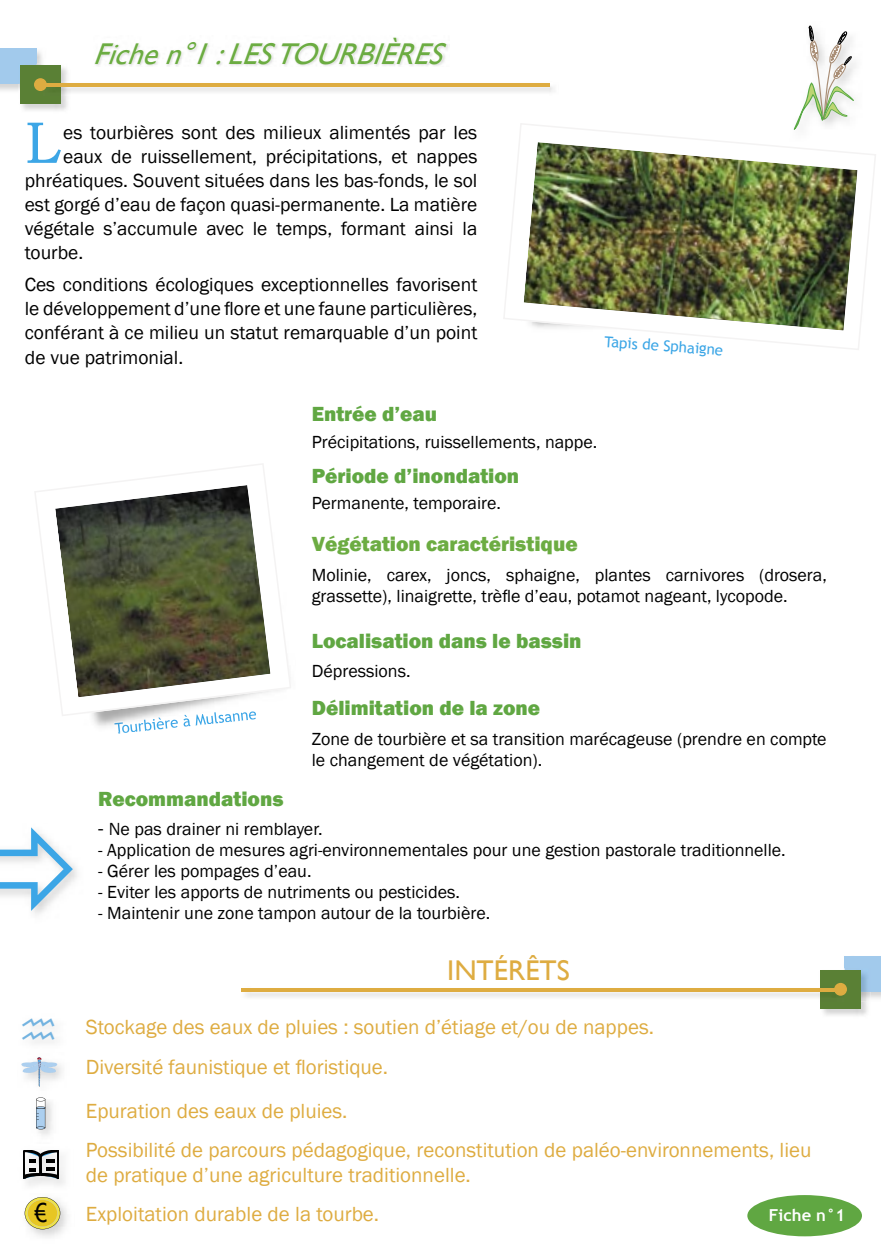
<style>
.page{position:relative;width:881px;height:1251px;background:#fff}
.page>*{position:absolute;margin:0;border:0;box-sizing:border-box;transform-origin:0 0}
.t1{font:58.95px "Bookman Old Style";color:#3ca6e6}
.t2{font:italic 30px "Gill Sans";color:#6cac42}
.t3{font:28.5px "Gill Sans";color:#deac41}
.t4{font:21px/44.4px "Franklin Gothic";color:#deac41}
.t5{font:800 21px "Franklin Gothic";color:#60a742}
.t6{font:800 21px "Franklin Gothic";color:#6cac42}
.t7{font:19.5px/24px "Franklin Gothic";color:#000;text-align:justify}
.t8{font:18px/21px "Franklin Gothic";color:#000}
.t9{font:700 16.5px "Trebuchet MS";color:#fff}
.t10{font:15px "Trebuchet MS";color:#3ca6e6}
.s1{font-size:21px}
</style>
<div class="page">
<div style="left:747px;top:1194px;width:114px;height:41px;background:#60a742;border-radius:50%"></div>
<img style="left:95px;top:44px;width:353px;height:22px">
<svg style="left:95px;top:44px;width:63px;height:20px"></svg>
<svg style="left:165px;top:43px;width:44px;height:21px"></svg>
<svg style="left:215px;top:38px;width:232px;height:28px"></svg>
<svg style="left:22px;top:1057px;width:35px;height:29px"></svg>
<img style="left:23px;top:1156px;width:42px;height:30px">
<svg style="left:23px;top:1150px;width:36px;height:28px"></svg>
<img style="left:24px;top:1203px;width:43px;height:34px">
<img style="left:38px;top:1098px;width:14px;height:37px">
<svg style="left:36px;top:1097px;width:9px;height:32px"></svg>
<div style="left:844px;top:956px;width:36px;height:35px;background:#a2caec"></div>
<img style="left:820px;top:1001px;width:48px;height:15px">
<img style="left:860px;top:991px;width:10px;height:10px">
<img style="left:844px;top:968px;width:23px;height:23px">
<div style="left:820px;top:969px;width:40px;height:39px;background:#5a8035"></div>
<img style="left:241px;top:991px;width:577px;height:7px">
<svg style="left:818px;top:991px;width:2px;height:7px"></svg>
<img style="left:820px;top:991px;width:23px;height:5px">
<hr style="left:241px;top:988px;width:593px;height:3px;background:#deac41">
<img style="left:0;top:48px;width:42px;height:43px">
<div style="left:0;top:48px;width:36px;height:36px;background:#a2caec"></div>
<img style="left:22px;top:67px;width:46px;height:44px">
<img style="left:19px;top:64px;width:24px;height:27px">
<img style="left:19px;top:64px;width:17px;height:20px">
<div style="left:20px;top:65px;width:41px;height:39px;background:#5a8035"></div>
<img style="left:47px;top:82px;width:506px;height:14px">
<hr style="left:45px;top:83px;width:504px;height:3px;background:#deac41">
<svg style="left:34px;top:78px;width:13px;height:13px"></svg>
<svg style="left:796px;top:25px;width:57px;height:98px"></svg>
<img style="left:114px;top:716px;width:142px;height:15px">
<svg style="left:35px;top:464px;width:256px;height:252px"></svg>
<img style="left:55px;top:485px;width:215px;height:212px">
<svg style="left:503px;top:123px;width:372px;height:227px"></svg>
<img style="left:523px;top:142px;width:334px;height:188px">
<svg style="left:833px;top:982px;width:13px;height:13px"></svg>
<svg style="left:0;top:828px;width:73px;height:82px"></svg>
<svg style="left:23px;top:1020px;width:31px;height:19px"></svg>
<svg style="left:25px;top:1197px;width:35px;height:31px"></svg>
<h2 class="t2" style="left:93px;top:36px;width:363px">Fichen°1:LESTOURBIÈRES</h2>
<h1 class="t1" style="left:25px;top:104px;width:37px">L</h1>
<p class="t7" style="left:63px;top:121px;width:415px">es tourbières sont des milieux alimentés par les</p>
<p class="t7" style="left:63px;top:145px;width:415px">eaux de ruissellement, précipitations, et nappes</p>
<p class="t7" style="left:25px;top:169px;width:454px">phréatiques. Souvent situées dans les bas-fonds, le sol</p>
<p class="t7" style="left:25px;top:193px;width:454px">est gorgé d’eau de façon quasi-permanente. La matière</p>
<p class="t7" style="left:25px;top:217px;width:454px">végétale s’accumule avec le temps, formant ainsi la</p>
<p class="t7" style="left:25px;top:241px;width:60px">tourbe.</p>
<p class="t7" style="left:25px;top:273px;width:454px">Ces conditions écologiques exceptionnelles favorisent le développement d’une flore et une faune particulières, conférant à ce milieu un statut remarquable d’un point de vue patrimonial.</p>
<p class="t10" style="left:605px;top:332px;width:120px;rotate:4deg">Tapis de Sphaigne</p>
<p class="t5" style="left:311px;top:400px;width:127px">Entrée d’eau</p>
<p class="t8" style="left:311px;top:431px;width:287px">Précipitations, ruissellements, nappe.</p>
<p class="t5" style="left:311px;top:462px;width:209px">Période d’inondation</p>
<p class="t8" style="left:311px;top:493px;width:191px">Permanente, temporaire.</p>
<p class="t6" style="left:311px;top:530px;width:267px">Végétation caractéristique</p>
<p class="t8" style="left:311px;top:564px;width:516px">Molinie, carex, joncs, sphaigne, plantes carnivores (drosera, grassette), linaigrette, trèfle d’eau, potamot nageant, lycopode.</p>
<p class="t5" style="left:311px;top:627px;width:271px">Localisation dans le bassin</p>
<p class="t8" style="left:311px;top:661px;width:100px">Dépressions.</p>
<p class="t5" style="left:311px;top:694px;width:230px">Délimitation de la zone</p>
<p class="t8" style="left:311px;top:728px;width:516px">Zone de tourbière et sa transition marécageuse (prendre en compte le changement de végétation).</p>
<p class="t5" style="left:98px;top:785px;width:187px">Recommandations</p>
<p class="t8" style="left:98px;top:819px;width:226px"><span class="s1">-</span> Ne pas drainer ni remblayer.</p>
<p class="t8" style="left:98px;top:840px;width:688px">- Application de mesures agri-environnementales pour une gestion pastorale traditionnelle.</p>
<p class="t8" style="left:98px;top:861px;width:215px">- Gérer les pompages d’eau.</p>
<p class="t8" style="left:98px;top:882px;width:363px">- Eviter les apports de nutriments ou pesticides.</p>
<p class="t8" style="left:98px;top:903px;width:393px">- Maintenir une zone tampon autour de la tourbière.</p>
<h3 class="t3" style="left:447px;top:953px;width:124px">INTÉRÊTS</h3>
<p class="t4" style="left:86px;top:1004px;width:569px">Stockage des eaux de pluies : soutien d’étiage et/ou de nappes.</p>
<p class="t4" style="left:86px;top:1044px;width:304px">Diversité faunistique et floristique.<br>Epuration des eaux de pluies.</p>
<p class="t4" style="left:86px;top:1137px;width:727px;line-height:25.5px">Possibilité de parcours pédagogique, reconstitution de paléo-environnements, lieu de pratique d’une agriculture traditionnelle.</p>
<p class="t4" style="left:86px;top:1191px;width:295px">Exploitation durable de la tourbe.</p>
<p class="t9" style="left:768px;top:1203px;width:78px">Fiche n°1</p>
</div>
